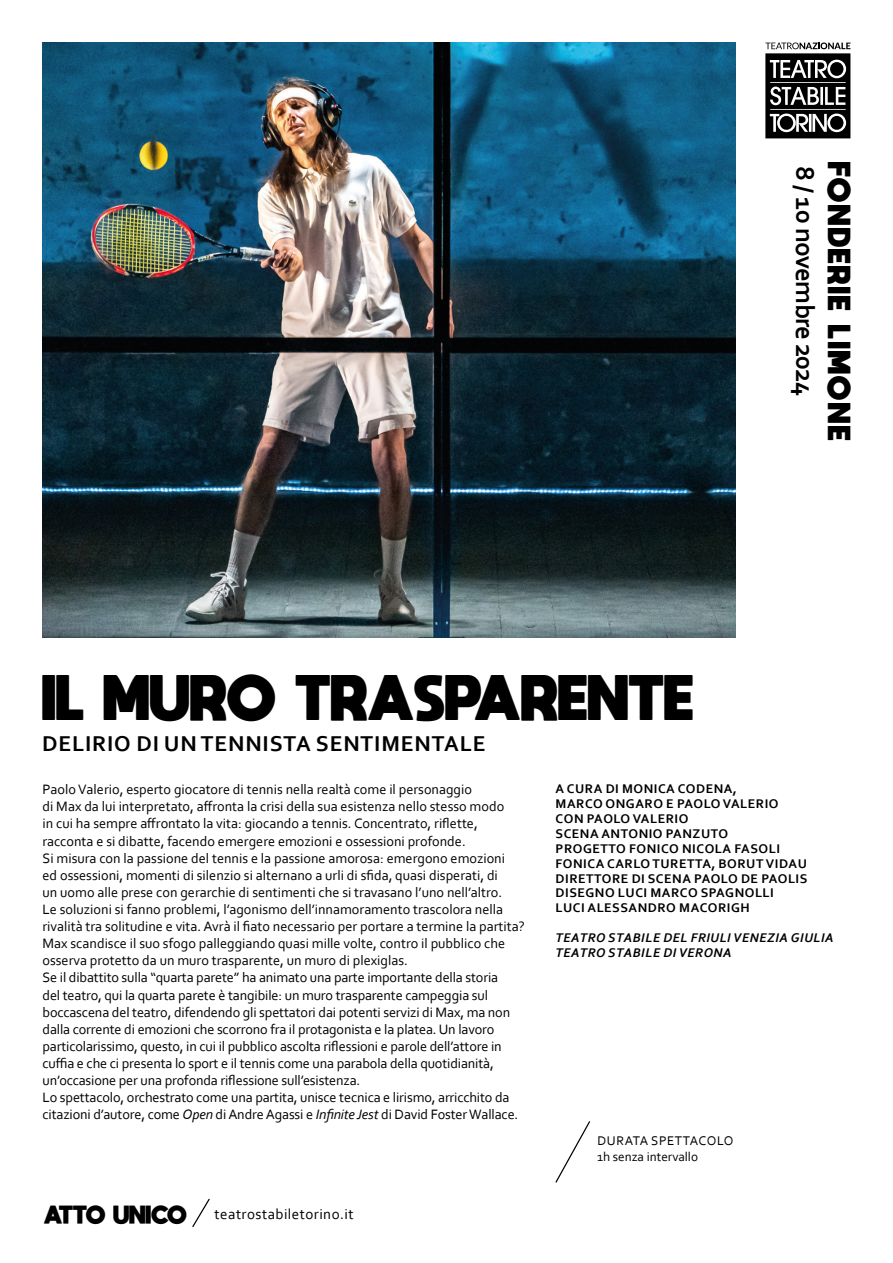
<style>
.page{position:relative;width:893px;height:1263px;background:#fff}
.page>*{position:absolute;margin:0;border:0;box-sizing:border-box;transform-origin:0 0}
.t1{font:800 45px "moon get";color:#000}
.t2{font:700 27px "Corbel";letter-spacing:-.03em;color:#000}
.t3{font:700 22.5px "Corbel";color:#000}
.t4{font:800 22.5px "moon get";letter-spacing:.1em;color:#000}
.t5{font:800 18px "moon get";letter-spacing:-.065em;color:#000}
.t6{font:15px "Corbel";letter-spacing:.03em;color:#000}
.t7{font:14.25px/17.1px "Corbel";color:#000}
.t8{font:700 13.2px/14.9px "Corbel";letter-spacing:.04em;color:#000}
.t9{font:italic 700 13.2px/14.9px "Corbel";letter-spacing:.04em;color:#000}
.t10{font:13.2px/15.9px "Corbel";letter-spacing:.015em;color:#000}
.s1{font-style:italic}
</style>
<div class="page">
<svg style="left:555px;top:1121px;width:36px;height:62px"></svg>
<svg style="left:192px;top:1198px;width:18px;height:29px"></svg>
<div style="left:765px;top:53px;width:85px;height:85px;background:#000"></div>
<svg style="left:770px;top:60px;width:76px;height:72px"></svg>
<svg style="left:765px;top:43px;width:85px;height:6px"></svg>
<img style="left:43px;top:43px;width:693px;height:594px">
<h1 class="t1" style="left:43px;top:669px;width:192px">IL MURO</h1>
<h1 class="t1" style="left:296px;top:669px;width:263px">TRASPAREN</h1>
<h1 class="t1" style="left:629px;top:669px;width:65px">TE</h1>
<h3 class="t3" style="left:42px;top:730px;width:14px">DELIRIO</h3>
<h3 class="t3" style="left:136px;top:730px;width:80px">DIUNTENNISTA</h3>
<h3 class="t3" style="left:316px;top:730px;width:14px">SENTI</h3>
<h3 class="t3" style="left:381px;top:730px;width:35px">MENTALE</h3>
<h2 class="t2" style="left:822px;top:166px;width:231px;rotate:90deg">8 / 10 NOVEMBRE 2024</h2>
<h3 class="t4" style="left:853px;top:162px;width:280px;rotate:90deg">fonderie limone</h3>
<p class="t7" style="left:43px;top:781px;width:484px">Paolo Valerio, esperto giocatore di tennis nella realtà come il personaggio<br>di Max da lui interpretato, affronta la crisi della sua esistenza nello stesso modo<br>in cui ha sempre affrontato la vita: giocando a tennis. Concentrato, riflette, racconta e si dibatte, facendo emergere emozioni e ossessioni profonde.<br>Si misura con la passione del tennis e la passione amorosa: emergono emozioni<br>ed ossessioni, momenti di silenzio si alternano a urli di sfida, quasi disperati, di<br>un uomo alle prese con gerarchie di sentimenti che si travasano l’uno nell’altro.<br>Le soluzioni si fanno problemi, l’agonismo dell’innamoramento trascolora nella rivalità tra solitudine e vita. Avrà il fiato necessario per portare a termine la partita?<br>Max scandisce il suo sfogo palleggiando quasi mille volte, contro il pubblico che osserva protetto da un muro trasparente, un muro di plexiglas.<br>Se il dibattito sulla “quarta parete” ha animato una parte importante della storia<br>del teatro, qui la quarta parete è tangibile: un muro trasparente campeggia sul boccascena del teatro, difendendo gli spettatori dai potenti servizi di Max, ma non dalla corrente di emozioni che scorrono fra il protagonista e la platea. Un lavoro particolarissimo, questo, in cui il pubblico ascolta riflessioni e parole dell’attore in cuffia e che ci presenta lo sport e il tennis come una parabola della quotidianità, un’occasione per una profonda riflessione sull’esistenza.<br>Lo spettacolo, orchestrato come una partita, unisce tecnica e lirismo, arricchito da citazioni d’autore, come <span class="s1">Open</span> di Andre Agassi e <span class="s1">Infinite Jest</span> di David Foster Wallace.</p>
<p class="t5" style="left:44px;top:1203px;width:144px">ATTO UNI CO</p>
<p class="t6" style="left:215px;top:1204px;width:141px">teatrostabiletorino.it</p>
<p class="t8" style="left:556px;top:781px;width:253px">A CURA DI MONICA CODENA,<br>MARCO ONGARO E PAOLO VALERIO<br>CON PAOLO VALERIO<br>SCENA ANTONIO PANZUTO<br>PROGETTO FONICO N ICOLA FASOLI<br>FONICA CARLO TURETTA, BORUT VIDAU<br>DIRETTORE DI SCENA PAOLO DE PAOLIS<br>DISEGNO LUCI MARCO SPAGNOLLI<br>LUCI ALESSANDRO MACORIGH</p>
<p class="t9" style="left:556px;top:930px;width:280px">TEATRO STABILE DEL FRIULI VENEZIA GIULIA<br>TEATRO STABILE DI VERONA</p>
<p class="t10" style="left:597px;top:1132px;width:138px">durata spettacolo<br>1h senza intervallo</p>
</div>
